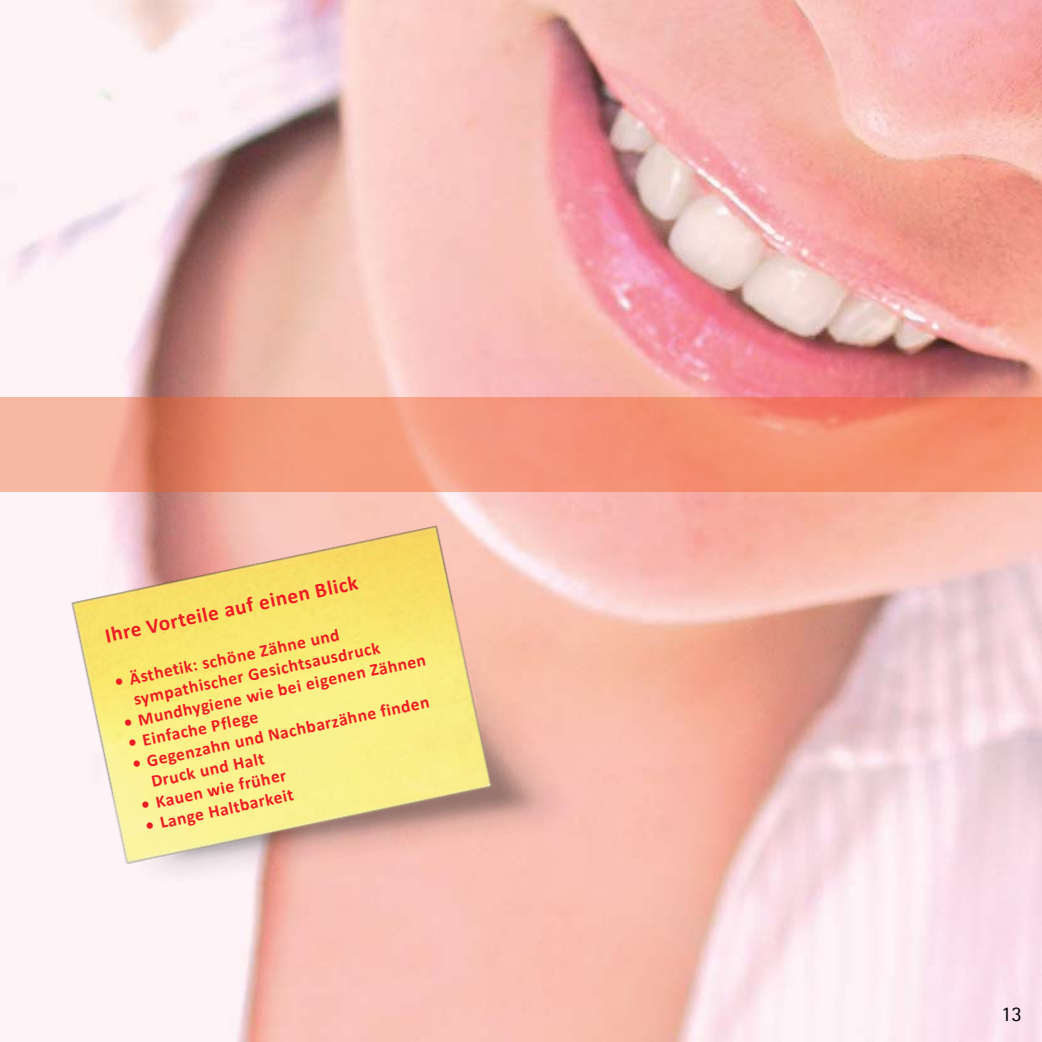
<style>
.page{position:relative;width:1042px;height:1042px;background:#fff}
.page>*{position:absolute;margin:0;border:0;box-sizing:border-box;transform-origin:0 0}
.t1{font:700 21px "Calibri";color:#ed1c24}
.t2{font:21px "Rotis Sans Serif";color:#000}
.t3{font:700 17.5px/21px "Calibri";color:#ed1c24}
</style>
<div class="page">
<img style="left:0;top:0;width:1042px;height:1042px">
<svg style="left:0;top:397px;width:1042px;height:94px;background:#f29376"></svg>
<img style="left:19px;top:443px;width:591px;height:515px">
<p class="t1" style="left:102px;top:623px;width:260px;rotate:-12deg">Ihre Vorteile auf einen Blick</p>
<p class="t3" style="left:127px;top:668px;width:253px;text-indent:-15px;rotate:-12deg">• Ästhetik: schöne Zähne und sympathischer Gesichtsausdruck</p>
<p class="t3" style="left:121px;top:712px;width:310px;rotate:-12deg">• Mundhygiene wie bei eigenen Zähnen</p>
<p class="t3" style="left:145px;top:750px;width:290px;text-indent:-15px;rotate:-12deg">• Gegenzahn und Nachbarzähne finden<br>Druck und Halt</p>
<p class="t3" style="left:126px;top:732px;width:134px;rotate:-12deg">• Einfache Pflege</p>
<p class="t3" style="left:139px;top:794px;width:149px;rotate:-12deg">• Kauen wie früher</p>
<p class="t3" style="left:143px;top:815px;width:153px;rotate:-12deg">• Lange Haltbarkeit</p>
<p class="t2" style="left:1001px;top:1001px;width:22px">13</p>
</div>
